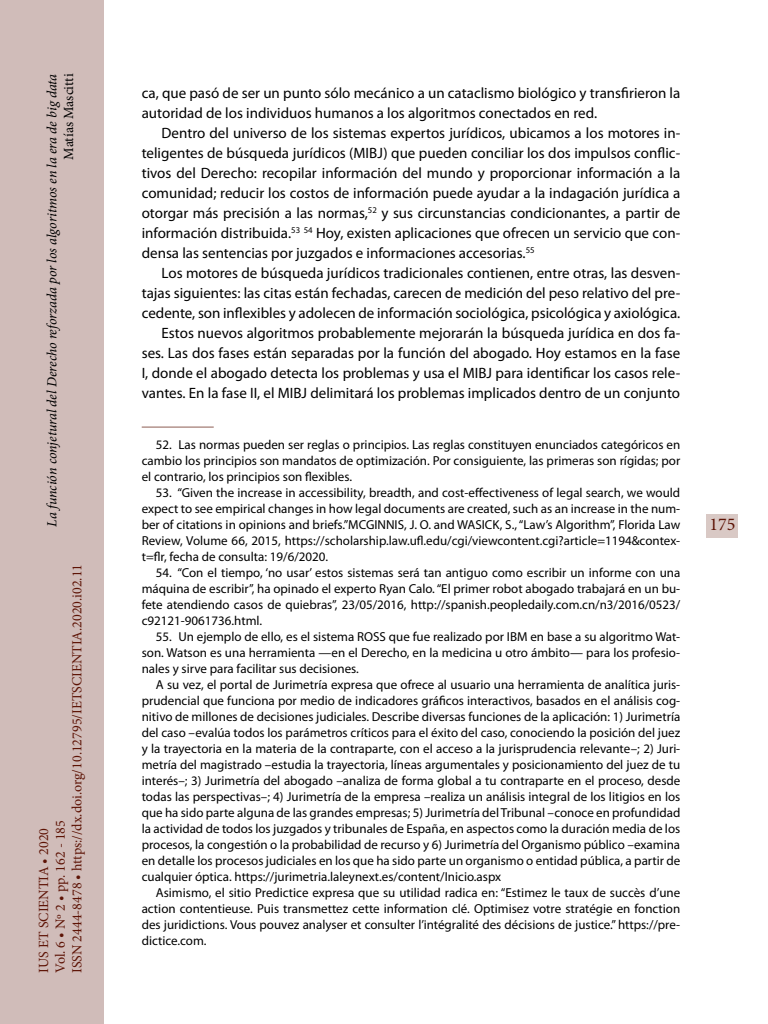
<style>
.page{position:relative;width:768px;height:1024px;background:#fff}
.page>*{position:absolute;margin:0;border:0;box-sizing:border-box;transform-origin:0 0}
.t1{font:18px "Minion Pro";color:#5d1305}
._00_bsc{font:15px/20px "Myriad Pro";color:#000;text-align:justify}
.t2{font:14px/16.8px "Minion Pro";color:#5d1305}
.t3{font:italic 14px "Minion Pro";letter-spacing:-.01em;color:#000}
.t4{font:14px "Minion Pro";letter-spacing:-.005em;color:#000}
.zz_notas{font:13px/16px "Myriad Pro";color:#000;text-align:justify}
</style>
<div class="page">
<hr style="left:142px;top:427px;width:72px;height:1px;background:#8c5c52">
<div style="left:0;top:0;width:103px;height:1024px;background:#d0bcb9"></div>
<div style="left:707px;top:514px;width:31px;height:24px;background:#d9c9c5"></div>
<p class="t3" style="left:42px;top:527px;width:455px;rotate:-90deg">La función conjetural del Derecho reforzada por los algoritmos en la era de big data</p>
<p class="t4" style="left:59px;top:160px;width:87px;rotate:-90deg">Matías Mascitti</p>
<p class="t2" style="left:35px;top:973px;width:411px;rotate:-90deg">IUS ET SCIENTIA • 2020<br>Vol. 6 • Nº 2 • pp. 162 - 185<br>ISSN 2444-8478 • https://dx.doi.org/10.12795/IETSCIENTIA.2020.i02.11</p>
<p class="_00_bsc" style="left:142px;top:83px;width:540px">ca, que pasó de ser un punto sólo mecánico a un cataclismo biológico y transfirieron la autoridad de los individuos humanos a los algoritmos conectados en red.</p>
<p class="_00_bsc" style="left:142px;top:123px;width:540px;text-indent:20px">Dentro del universo de los sistemas expertos jurídicos, ubicamos a los motores in&shy;teligentes de búsqueda jurídicos (MIBJ) que pueden conciliar los dos impulsos conflic&shy;tivos del Derecho: recopilar información del mundo y proporcionar información a la comunidad; reducir los costos de información puede ayudar a la indagación jurídica a otorgar más precisión a las normas,<sup>52</sup> y sus circunstancias condicionantes, a partir de información distribuida.<sup>53</sup> <sup>54</sup> Hoy, existen aplicaciones que ofrecen un servicio que con&shy;densa las sentencias por juzgados e informaciones accesorias.<sup>55</sup></p>
<p class="_00_bsc" style="left:142px;top:263px;width:540px;text-indent:20px">Los motores de búsqueda jurídicos tradicionales contienen, entre otras, las desven&shy;tajas siguientes: las citas están fechadas, carecen de medición del peso relativo del pre&shy;cedente, son inflexibles y adolecen de información sociológica, psicológica y axiológica.</p>
<p class="_00_bsc" style="left:142px;top:323px;width:540px;text-indent:20px">Estos nuevos algoritmos probablemente mejorarán la búsqueda jurídica en dos fa&shy;ses. Las dos fases están separadas por la función del abogado. Hoy estamos en la fase I, donde el abogado detecta los problemas y usa el MIBJ para identificar los casos rele&shy;vantes. En la fase II, el MIBJ delimitará los problemas implicados dentro de un conjunto</p>
<p class="zz_notas" style="left:142px;top:436px;width:540px;text-indent:14px">52. Las normas pueden ser reglas o principios. Las reglas constituyen enunciados categóricos en cambio los principios son mandatos de optimización. Por consiguiente, las primeras son rígidas; por el contrario, los principios son flexibles.</p>
<p class="zz_notas" style="left:142px;top:484px;width:540px;text-indent:14px">53. “Given the increase in accessibility, breadth, and cost-effectiveness of legal search, we would expect to see empirical changes in how legal documents are created, such as an increase in the num&shy;ber of citations in opinions and briefs.”MCGINNIS, J. O. and WASICK, S., “Law’s Algorithm”, Florida Law Review, Volume 66, 2015, https://scholarship.law.ufl.edu/cgi/viewcontent.cgi?article=1194&amp;contex&shy;t=flr, fecha de consulta: 19/6/2020.</p>
<p class="zz_notas" style="left:142px;top:564px;width:540px;text-indent:14px">54. “Con el tiempo, ‘no usar’ estos sistemas será tan antiguo como escribir un informe con una máquina de escribir”, ha opinado el experto Ryan Calo. “El primer robot abogado trabajará en un bu&shy;fete atendiendo casos de quiebras”, 23/05/2016, http://spanish.peopledaily.com.cn/n3/2016/0523/ c92121-9061736.html.</p>
<p class="zz_notas" style="left:142px;top:628px;width:540px;text-indent:14px">55. Un ejemplo de ello, es el sistema ROSS que fue realizado por IBM en base a su algoritmo Wat&shy;son. Watson es una herramienta —en el Derecho, en la medicina u otro ámbito— para los profesio&shy;nales y sirve para facilitar sus decisiones.</p>
<p class="zz_notas" style="left:142px;top:676px;width:540px;text-indent:14px">A su vez, el portal de Jurimetría expresa que ofrece al usuario una herramienta de analítica juris&shy;prudencial que funciona por medio de indicadores gráficos interactivos, basados en el análisis cog&shy;nitivo de millones de decisiones judiciales. Describe diversas funciones de la aplicación: 1) Jurimetría del caso –evalúa todos los parámetros críticos para el éxito del caso, conociendo la posición del juez y la trayectoria en la materia de la contraparte, con el acceso a la jurisprudencia relevante–; 2) Juri&shy;metría del magistrado –estudia la trayectoria, líneas argumentales y posicionamiento del juez de tu interés–; 3) Jurimetría del abogado –analiza de forma global a tu contraparte en el proceso, desde todas las perspectivas–; 4) Jurimetría de la empresa –realiza un análisis integral de los litigios en los que ha sido parte alguna de las grandes empresas; 5) Jurimetría del Tribunal –conoce en profundidad la actividad de todos los juzgados y tribunales de España, en aspectos como la duración media de los procesos, la congestión o la probabilidad de recurso y 6) Jurimetría del Organismo público –examina en detalle los procesos judiciales en los que ha sido parte un organismo o entidad pública, a partir de cualquier óptica. https://jurimetria.laleynext.es/content/Inicio.aspx</p>
<p class="zz_notas" style="left:142px;top:884px;width:540px;text-indent:14px">Asimismo, el sitio Predictice expresa que su utilidad radica en: “Estimez le taux de succès d’une action contentieuse. Puis transmettez cette information clé. Optimisez votre stratégie en fonction des juridictions. Vous pouvez analyser et consulter l’intégralité des décisions de justice.” https://pre&shy;dictice.com.</p>
<h1 class="t1" style="left:709px;top:512px;width:27px">175</h1>
</div>
